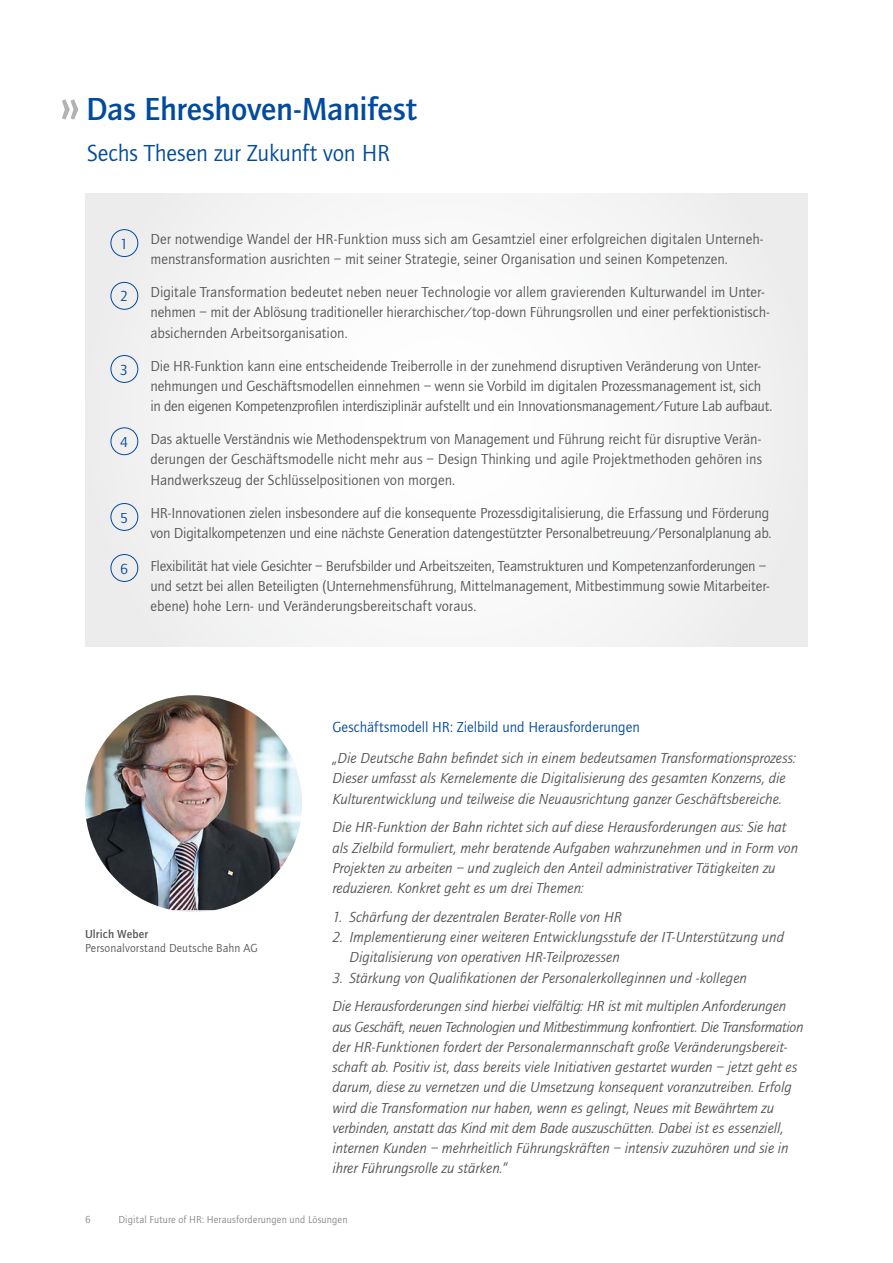
<style>
.page{position:relative;width:893px;height:1263px;background:#fff}
.page>*{position:absolute;margin:0;border:0;box-sizing:border-box;transform-origin:0 0}
.t1{font:500 33px "Quay Sans EF";letter-spacing:-.01em;color:#004a9f}
.t2{font:24px "Quay Sans EF";letter-spacing:-.01em;color:#004a9f}
.t3{font:15px/20.2px "Quay Sans EF";letter-spacing:-.01em;color:#565656}
.t4{font:italic 15px/20.2px "Quay Sans EF";color:#565656}
.t5{font:15px "Quay Sans EF";color:#004a9f}
.t6{font:12px "Quay Sans EF";letter-spacing:.01em;color:#565656}
.t7{font:500 12px "Quay Sans EF";letter-spacing:.015em;color:#565656}
.t8{font:10.5px "Quay Sans EF";letter-spacing:.015em;color:#878786}
.s1{font-size:54px;color:#b1b2b3}
</style>
<div class="page">
<div style="left:85px;top:194px;width:723px;height:453px;background:#f7f7f7"></div>
<div style="left:111px;top:229px;width:27px;height:28px;border:1px solid #004a9f;border-radius:50%"></div>
<div style="left:111px;top:282px;width:27px;height:28px;border:1px solid #004a9f;border-radius:50%"></div>
<div style="left:111px;top:355px;width:27px;height:28px;border:1px solid #004a9f;border-radius:50%"></div>
<div style="left:111px;top:427px;width:27px;height:28px;border:1px solid #004a9f;border-radius:50%"></div>
<div style="left:111px;top:503px;width:27px;height:28px;border:1px solid #004a9f;border-radius:50%"></div>
<div style="left:111px;top:554px;width:27px;height:28px;border:1px solid #004a9f;border-radius:50%"></div>
<img style="left:85px;top:695px;width:217px;height:215px">
<h1 class="t1" style="left:61px;top:91px;width:358px"><span class="s1">»</span> Das Ehreshoven-Manifest</h1>
<h2 class="t2" style="left:87px;top:140px;width:304px">Sechs Thesen zur Zukunft von HR</h2>
<p class="t5" style="left:120px;top:235px;width:9px">1</p>
<p class="t5" style="left:120px;top:288px;width:9px">2</p>
<p class="t5" style="left:120px;top:361px;width:9px">3</p>
<p class="t5" style="left:120px;top:434px;width:9px">4</p>
<p class="t5" style="left:120px;top:509px;width:9px">5</p>
<p class="t5" style="left:120px;top:560px;width:9px">6</p>
<p class="t3" style="left:150px;top:229px;width:615px">Der notwendige Wandel der HR-Funktion muss sich am Gesamtziel einer erfolgreichen digitalen Unterneh&shy;menstransformation ausrichten – mit seiner Strategie, seiner Organisation und seinen Kompetenzen.</p>
<p class="t3" style="left:150px;top:282px;width:621px">Digitale Transformation bedeutet neben neuer Technologie vor allem gravierenden Kulturwandel im Unter&shy;nehmen – mit der Ablösung traditioneller hierarchischer/top-down Führungsrollen und einer perfektionistisch&shy;absichernden Arbeitsorganisation.</p>
<p class="t3" style="left:150px;top:356px;width:623px">Die HR-Funktion kann eine entscheidende Treiberrolle in der zunehmend disruptiven Veränderung von Unter&shy;nehmungen und Geschäftsmodellen einnehmen – wenn sie Vorbild im digitalen Prozessmanagement ist, sich in den eigenen Kompetenzprofilen interdisziplinär aufstellt und ein Innovationsmanagement/Future Lab aufbaut.</p>
<p class="t3" style="left:150px;top:429px;width:613px;text-align:justify">Das aktuelle Verständnis wie Methodenspektrum von Management und Führung reicht für disruptive Verän&shy;derungen der Geschäftsmodelle nicht mehr aus – Design Thinking und agile Projektmethoden gehören ins Handwerkszeug der Schlüsselpositionen von morgen.</p>
<p class="t3" style="left:150px;top:503px;width:623px">HR-Innovationen zielen insbesondere auf die konsequente Prozessdigitalisierung, die Erfassung und Förderung von Digitalkompetenzen und eine nächste Generation datengestützter Personalbetreuung/Personalplanung ab.</p>
<p class="t3" style="left:150px;top:556px;width:621px">Flexibilität hat viele Gesichter – Berufsbilder und Arbeitszeiten, Teamstrukturen und Kompetenzanforderungen – und setzt bei allen Beteiligten (Unternehmensführung, Mittelmanagement, Mitbestimmung sowie Mitarbeiter&shy;ebene) hohe Lern- und Veränderungsbereitschaft voraus.</p>
<p class="t5" style="left:332px;top:718px;width:309px">Geschäftsmodell HR: Zielbild und Herausforderungen</p>
<p class="t7" style="left:85px;top:927px;width:65px">Ulrich Weber</p>
<p class="t6" style="left:85px;top:941px;width:174px">Personalvorstand Deutsche Bahn AG</p>
<p class="t4" style="left:332px;top:748px;width:465px">„Die Deutsche Bahn befindet sich in einem bedeutsamen Transformationsprozess:<br>Dieser umfasst als Kernelemente die Digitalisierung des gesamten Konzerns, die<br>Kulturentwicklung und teilweise die Neuausrichtung ganzer Geschäftsbereiche.</p>
<p class="t4" style="left:332px;top:817px;width:467px">Die HR-Funktion der Bahn richtet sich auf diese Herausforderungen aus: Sie hat als Zielbild formuliert, mehr beratende Aufgaben wahrzunehmen und in Form von Projekten zu arbeiten – und zugleich den Anteil administrativer Tätigkeiten zu reduzieren. Konkret geht es um drei Themen:</p>
<p class="t4" style="left:332px;top:907px;width:291px">1. Schärfung der dezentralen Berater-Rolle von HR</p>
<p class="t4" style="left:349px;top:927px;width:436px;text-indent:-17px">2. Implementierung einer weiteren Entwicklungsstufe der IT-Unterstützung und<br>Digitalisierung von operativen HR-Teilprozessen</p>
<p class="t4" style="left:332px;top:963px;width:455px;line-height:28.8px">3. Stärkung von Qualifikationen der Personalerkolleginnen und -kollegen<br>Die Herausforderungen sind hierbei vielfältig: HR ist mit multiplen Anforderungen</p>
<p class="t4" style="left:332px;top:1017px;width:473px">aus Geschäft, neuen Technologien und Mitbestimmung konfrontiert. Die Transformation der HR-Funktionen fordert der Personalermannschaft große Veränderungsbereit&shy;schaft ab. Positiv ist, dass bereits viele Initiativen gestartet wurden – jetzt geht es darum, diese zu vernetzen und die Umsetzung konsequent voranzutreiben. Erfolg wird die Transformation nur haben, wenn es gelingt, Neues mit Bewährtem zu verbinden, anstatt das Kind mit dem Bade auszuschütten. Dabei ist es essenziell, internen Kunden – mehrheitlich Führungskräften – intensiv zuzuhören und sie in ihrer Führungsrolle zu stärken.“</p>
<p class="t8" style="left:85px;top:1213px;width:7px">6</p>
<p class="t8" style="left:118px;top:1213px;width:231px">Digital Future of HR: Herausforderungen und Lösungen</p>
</div>
